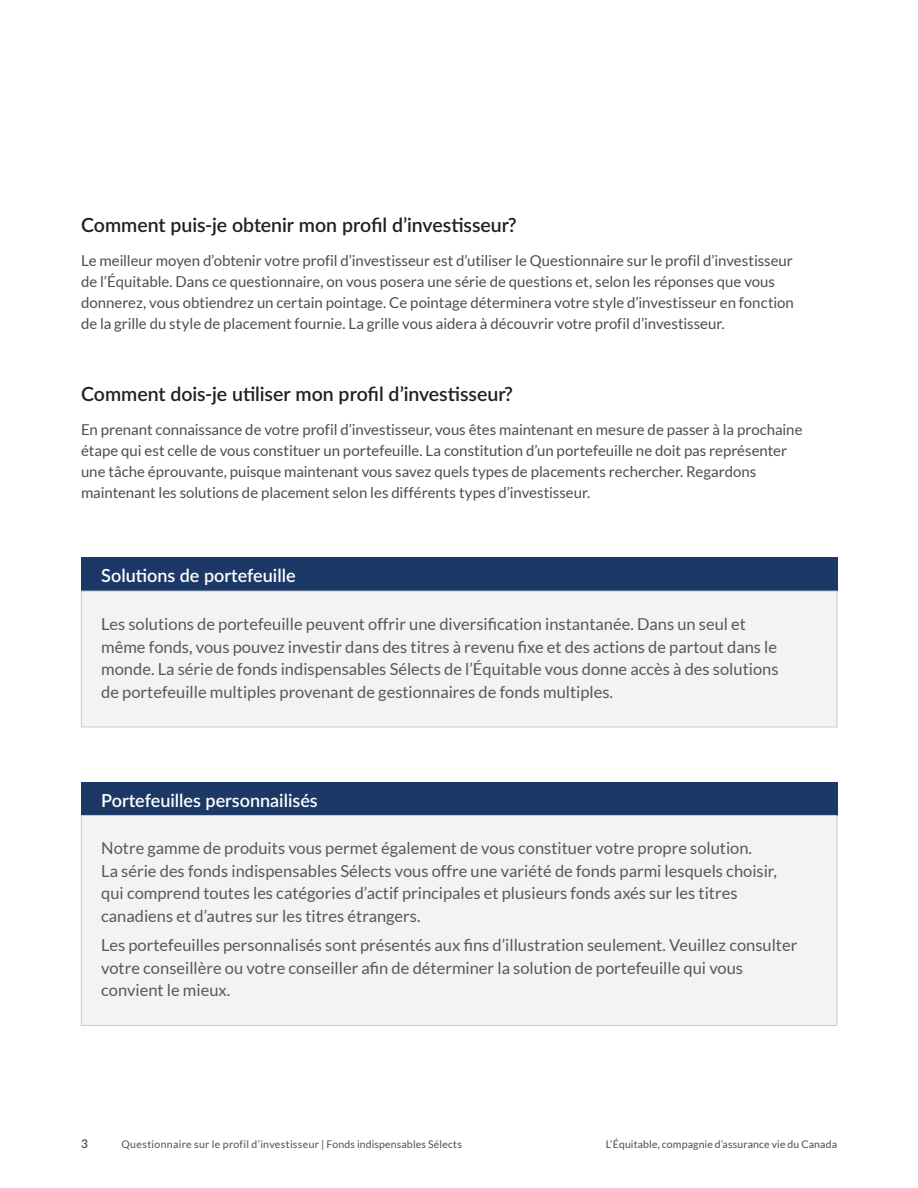
<style>
.page{position:relative;width:918px;height:1188px;background:#fff}
.page>*{position:absolute;margin:0;border:0;box-sizing:border-box;transform-origin:0 0}
.t1{font:600 19.5px "Lato";color:#231f20}
.t2{font:600 18px "Lato";color:#fff}
.t3{font:16.5px/22.5px "Lato";color:#57585a}
.t4{font:15px/21px "Lato";color:#4d4d4d}
.t5{font:600 12px "Lato";color:#4d4d4d}
.t6{font:10.5px "Lato";letter-spacing:.015em;color:#4d4d4d}
</style>
<div class="page">
<div style="left:81px;top:558px;width:756px;height:33px;background:#1b3866"></div>
<div style="left:81px;top:591px;width:756px;height:136px;background:#f2f3f4;border:1px solid #cbcbcb"></div>
<div style="left:81px;top:782px;width:756px;height:33px;background:#1b3866"></div>
<div style="left:81px;top:815px;width:756px;height:211px;background:#f2f3f4;border:1px solid #cbcbcb"></div>
<p class="t1" style="left:81px;top:210px;width:437px">Comment puis-je obtenir mon profil d’investisseur?</p>
<p class="t4" style="left:81px;top:250px;width:714px">Le meilleur moyen d’obtenir votre profil d’investisseur est d’utiliser le Questionnaire sur le profil d’investisseur de l’Équitable. Dans ce questionnaire, on vous posera une série de questions et, selon les réponses que vous donnerez, vous obtiendrez un certain pointage. Ce pointage déterminera votre style d’investisseur en fonction de la grille du style de placement fournie. La grille vous aidera à découvrir votre profil d’investisseur.</p>
<p class="t1" style="left:81px;top:379px;width:434px">Comment dois-je utiliser mon profil d’investisseur?</p>
<p class="t4" style="left:81px;top:419px;width:723px">En prenant connaissance de votre profil d’investisseur, vous êtes maintenant en mesure de passer à la prochaine étape qui est celle de vous constituer un portefeuille. La constitution d’un portefeuille ne doit pas représenter une tâche éprouvante, puisque maintenant vous savez quels types de placements rechercher. Regardons maintenant les solutions de placement selon les différents types d’investisseur.</p>
<p class="t2" style="left:101px;top:563px;width:196px">Solutions de portefeuille</p>
<p class="t3" style="left:101px;top:613px;width:679px">Les solutions de portefeuille peuvent offrir une diversification instantanée. Dans un seul et même fonds, vous pouvez investir dans des titres à revenu fixe et des actions de partout dans le monde. La série de fonds indispensables Sélects de l’Équitable vous donne accès à des solutions de portefeuille multiples provenant de gestionnaires de fonds multiples.</p>
<p class="t2" style="left:101px;top:787px;width:218px">Portefeuilles personnailisés</p>
<p class="t3" style="left:101px;top:837px;width:677px">Notre gamme de produits vous permet également de vous constituer votre propre solution.<br>La série des fonds indispensables Sélects vous offre une variété de fonds parmi lesquels choisir, qui comprend toutes les catégories d’actif principales et plusieurs fonds axés sur les titres canadiens et d’autres sur les titres étrangers.</p>
<p class="t3" style="left:101px;top:934px;width:698px">Les portefeuilles personnalisés sont présentés aux fins d’illustration seulement. Veuillez consulter votre conseillère ou votre conseiller afin de déterminer la solution de portefeuille qui vous convient le mieux.</p>
<p class="t5" style="left:81px;top:1134px;width:8px">3</p>
<p class="t6" style="left:122px;top:1138px;width:342px">Questionnaire sur le profil d’investisseur | Fonds indispensables Sélects</p>
<p class="t6" style="left:606px;top:1138px;width:233px">L’Équitable, compagnie d’assurance vie du Canada</p>
</div>
